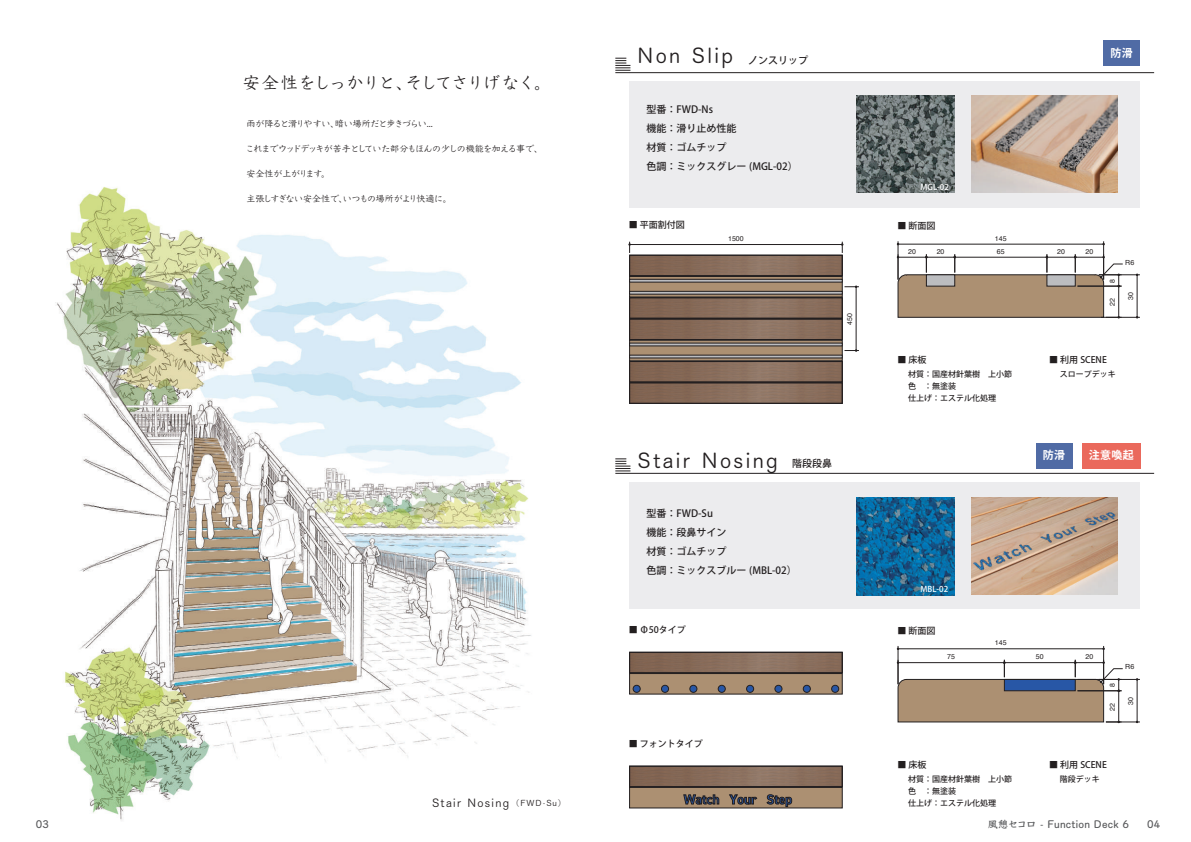
<style>
.page{position:relative;width:1191px;height:842px;background:#fff}
.page>*{position:absolute;margin:0;border:0;box-sizing:border-box;transform-origin:0 0}
.t1{font:500 20px "Yu Kyo";letter-spacing:.12em;color:#231f20}
.t2{font:500 17px "Yu Kyo";letter-spacing:-.05em;color:#231f20}
.t3{font:500 11px "Yu Kyo";letter-spacing:.12em;color:#231f20}
.t4{font:700 11px "Koz Go Pr 6 N";letter-spacing:.03em;color:#fff}
.t5{font:500 10px/19px "Koz Go Pr 6 N";color:#231f20}
.t6{font:700 10px "Yu Kyo";letter-spacing:.03em;color:#57585a}
.t7{font:500 9px "Koz Go Pr 6 N";color:#231f20}
.t8{font:500 9px "Yu Kyo";letter-spacing:-.075em;color:#231f20}
.t9{font:500 9px "Yu Kyo";letter-spacing:-.1em;color:#231f20}
.t10{font:500 9px "Yu Kyo";letter-spacing:-.03em;color:#231f20}
.t11{font:500 9px "Yu Kyo";letter-spacing:-.01em;color:#231f20}
.t12{font:500 8px/12px "Koz Go Pr 6 N";color:#231f20}
.t13{font:500 8px "Koz Go Pr 6 N";color:#fff}
.t14{font:7px "Helvetica";color:#231f20}
.s1{font-size:8px}
.s2{font-weight:400}
</style>
<div class="page">
<div style="left:629px;top:81px;width:511px;height:127px;background:#ececee"></div>
<div style="left:629px;top:482px;width:511px;height:127px;background:#ececee"></div>
<img style="left:55px;top:187px;width:476px;height:633px">
<hr style="left:898px;top:244px;width:205px;height:1px;background:#231f20">
<hr style="left:898px;top:241px;width:1px;height:39px;background:#231f20">
<hr style="left:1103px;top:241px;width:1px;height:39px;background:#231f20">
<hr style="left:1137px;top:275px;width:1px;height:42px;background:#231f20">
<hr style="left:1098px;top:275px;width:42px;height:1px;background:#231f20">
<hr style="left:1105px;top:317px;width:35px;height:1px;background:#231f20">
<svg style="left:629px;top:276px;width:213px;height:21px;background:#8e7760"></svg>
<div style="left:629px;top:279px;width:213px;height:3px;background:#bcbdc0;border:1px solid #231f20"></div>
<div style="left:629px;top:291px;width:213px;height:3px;background:#bcbdc0;border:1px solid #231f20"></div>
<svg style="left:629px;top:340px;width:213px;height:21px;background:#8e7861"></svg>
<hr style="left:629px;top:343px;width:213px;height:3px;background:#bcbdc0">
<div style="left:629px;top:355px;width:213px;height:3px;background:#bcbdc0;border:1px solid #231f20"></div>
<svg style="left:629px;top:242px;width:214px;height:34px"></svg>
<div style="left:629px;top:255px;width:213px;height:21px;border:1px solid #231f20"></div>
<svg style="left:629px;top:298px;width:213px;height:40px;background:#826858"></svg>
<div style="left:629px;top:319px;width:213px;height:21px;border:1px solid #231f20"></div>
<svg style="left:629px;top:361px;width:213px;height:40px;background:#806656"></svg>
<div style="left:629px;top:383px;width:213px;height:20px;border:1px solid #231f20"></div>
<hr style="left:856px;top:287px;width:1px;height:63px;background:#231f20">
<svg style="left:844px;top:286px;width:15px;height:2px"></svg>
<svg style="left:844px;top:350px;width:15px;height:1px"></svg>
<div style="left:629px;top:673px;width:213px;height:21px;background:#ac9072;border:1px solid #231f20"></div>
<svg style="left:631px;top:654px;width:209px;height:17px;background:#886d5b"></svg>
<div style="left:629px;top:652px;width:213px;height:21px;border:1px solid #231f20"></div>
<div style="left:629px;top:787px;width:213px;height:21px;background:#ac9072;border:1px solid #231f20"></div>
<svg style="left:631px;top:768px;width:209px;height:17px;background:#886d5b"></svg>
<div style="left:629px;top:766px;width:213px;height:21px;border:1px solid #231f20"></div>
<div style="left:633px;top:685px;width:7px;height:7px;background:#2857a6;border-radius:50%"></div>
<div style="left:633px;top:685px;width:7px;height:7px;border:1px solid #231f20;border-radius:50%"></div>
<div style="left:831px;top:685px;width:7px;height:7px;background:#2857a6;border-radius:50%"></div>
<div style="left:831px;top:685px;width:7px;height:7px;border:1px solid #231f20;border-radius:50%"></div>
<div style="left:803px;top:685px;width:7px;height:7px;background:#2857a6;border-radius:50%"></div>
<div style="left:803px;top:685px;width:7px;height:7px;border:1px solid #231f20;border-radius:50%"></div>
<div style="left:775px;top:685px;width:7px;height:7px;background:#2857a6;border-radius:50%"></div>
<div style="left:775px;top:685px;width:7px;height:7px;border:1px solid #231f20;border-radius:50%"></div>
<div style="left:746px;top:685px;width:7px;height:7px;background:#2857a6;border-radius:50%"></div>
<div style="left:746px;top:685px;width:7px;height:7px;border:1px solid #231f20;border-radius:50%"></div>
<div style="left:718px;top:685px;width:7px;height:7px;background:#2857a6;border-radius:50%"></div>
<div style="left:718px;top:685px;width:7px;height:7px;border:1px solid #231f20;border-radius:50%"></div>
<div style="left:690px;top:685px;width:7px;height:7px;background:#2857a6;border-radius:50%"></div>
<div style="left:690px;top:685px;width:7px;height:7px;border:1px solid #231f20;border-radius:50%"></div>
<div style="left:661px;top:685px;width:7px;height:7px;background:#2857a6;border-radius:50%"></div>
<div style="left:661px;top:685px;width:7px;height:7px;border:1px solid #231f20;border-radius:50%"></div>
<svg style="left:683px;top:795px;width:36px;height:9px"></svg>
<svg style="left:729px;top:795px;width:28px;height:9px"></svg>
<svg style="left:767px;top:794px;width:25px;height:13px"></svg>
<hr style="left:898px;top:649px;width:205px;height:1px;background:#231f20">
<hr style="left:898px;top:646px;width:1px;height:38px;background:#231f20">
<hr style="left:1103px;top:646px;width:1px;height:38px;background:#231f20">
<hr style="left:1137px;top:679px;width:1px;height:43px;background:#231f20">
<hr style="left:1098px;top:679px;width:42px;height:1px;background:#231f20">
<hr style="left:1105px;top:722px;width:35px;height:1px;background:#231f20">
<svg style="left:897px;top:660px;width:226px;height:63px"></svg>
<svg style="left:897px;top:254px;width:226px;height:64px"></svg>
<hr style="left:615px;top:72px;width:539px;height:1px;background:#231f20">
<svg style="left:615px;top:58px;width:15px;height:13px"></svg>
<hr style="left:615px;top:473px;width:539px;height:1px;background:#231f20">
<svg style="left:615px;top:459px;width:15px;height:13px"></svg>
<div style="left:1103px;top:41px;width:36px;height:25px;background:#506ba5"></div>
<div style="left:1081px;top:443px;width:59px;height:25px;background:#ea695c"></div>
<div style="left:1036px;top:443px;width:36px;height:25px;background:#506ba5"></div>
<img style="left:856px;top:95px;width:98px;height:98px">
<img style="left:971px;top:95px;width:146px;height:98px">
<img style="left:856px;top:497px;width:98px;height:98px">
<img style="left:971px;top:497px;width:146px;height:98px">
<h2 class="t2" style="left:243px;top:70px;width:310px">安全性をしっかりと、そしてさりげなく。</h2>
<p class="t9" style="left:246px;top:117px;width:188px">雨が降ると滑りやすい、暗い場所だと歩きづらい...</p>
<p class="t8" style="left:245px;top:142px;width:299px">これまでウッドデッキが苦手としていた部分もほんの少しの機能を加える事で、</p>
<p class="t11" style="left:246px;top:167px;width:85px">安全性が上がります。</p>
<p class="t10" style="left:246px;top:192px;width:207px">主張しすぎない安全性で、いつもの場所がより快適に。</p>
<p class="t3" style="left:432px;top:795px;width:135px">Stair Nosing <span class="s1">（FWD-Su）</span></p>
<h1 class="t1" style="left:637px;top:41px;width:97px">Non Slip</h1>
<p class="t5" style="left:748px;top:51px;width:61px">ノンスリップ</p>
<p class="t5" style="left:646px;top:100px;width:153px">型番：FWD-Ns<br>機能：滑り止め性能<br>材質：ゴムチップ<br>色調：ミックスグレー (MGL-02）</p>
<p class="t7" style="left:628px;top:220px;width:58px"><span class="s2">■</span> 平面割付図</p>
<p class="t13" style="left:920px;top:182px;width:30px">MGL-02</p>
<p class="t7" style="left:897px;top:221px;width:40px"><span class="s2">■</span> 断面図</p>
<p class="t14" style="left:728px;top:233px;width:17px">1500</p>
<p class="t14" style="left:995px;top:233px;width:13px">145</p>
<p class="t14" style="left:844px;top:325px;width:13px;rotate:-90deg">450</p>
<p class="t14" style="left:908px;top:246px;width:9px">20</p>
<p class="t14" style="left:936px;top:246px;width:9px">20</p>
<p class="t14" style="left:997px;top:246px;width:9px">65</p>
<p class="t14" style="left:1057px;top:246px;width:9px">20</p>
<p class="t14" style="left:1085px;top:246px;width:9px">20</p>
<p class="t4" style="left:1110px;top:47px;width:24px">防滑</p>
<p class="t14" style="left:1107px;top:283px;width:5px;rotate:-90deg">8</p>
<p class="t14" style="left:1107px;top:306px;width:9px;rotate:-90deg">22</p>
<p class="t14" style="left:1125px;top:257px;width:10px">R6</p>
<p class="t14" style="left:1125px;top:300px;width:9px;rotate:-90deg">30</p>
<h1 class="t1" style="left:637px;top:446px;width:142px">Stair Nosing</h1>
<p class="t5" style="left:792px;top:454px;width:41px">階段段鼻</p>
<p class="t5" style="left:646px;top:504px;width:152px">型番：FWD-Su<br>機能：段鼻サイン<br>材質：ゴムチップ<br>色調：ミックスブルー (MBL-02）</p>
<p class="t7" style="left:628px;top:624px;width:59px"><span class="s2">■</span> Φ50タイプ</p>
<p class="t7" style="left:628px;top:738px;width:76px"><span class="s2">■</span> フォントタイプ</p>
<p class="t7" style="left:897px;top:355px;width:31px"><span class="s2">■</span> 床板</p>
<p class="t12" style="left:908px;top:368px;width:105px">材質：国産材針葉樹　上小節色　：無塗装<br>仕上げ：エステル化処理</p>
<p class="t7" style="left:1049px;top:355px;width:59px"><span class="s2">■</span> 利用 SCENE</p>
<p class="t12" style="left:1059px;top:368px;width:57px">スロープデッキ</p>
<p class="t4" style="left:1042px;top:449px;width:24px">防滑</p>
<p class="t4" style="left:1088px;top:449px;width:46px">注意喚起</p>
<p class="t13" style="left:920px;top:584px;width:29px">MBL-02</p>
<p class="t7" style="left:897px;top:625px;width:40px"><span class="s2">■</span> 断面図</p>
<p class="t14" style="left:995px;top:637px;width:13px">145</p>
<p class="t14" style="left:947px;top:651px;width:9px">75</p>
<p class="t14" style="left:1036px;top:651px;width:9px">50</p>
<p class="t14" style="left:1085px;top:651px;width:9px">20</p>
<p class="t14" style="left:1107px;top:687px;width:5px;rotate:-90deg">8</p>
<p class="t14" style="left:1107px;top:711px;width:9px;rotate:-90deg">22</p>
<p class="t14" style="left:1125px;top:661px;width:10px">R6</p>
<p class="t14" style="left:1125px;top:705px;width:9px;rotate:-90deg">30</p>
<p class="t7" style="left:897px;top:760px;width:31px"><span class="s2">■</span> 床板</p>
<p class="t12" style="left:908px;top:773px;width:105px">材質：国産材針葉樹　上小節色　：無塗装<br>仕上げ：エステル化処理</p>
<p class="t7" style="left:1049px;top:760px;width:59px"><span class="s2">■</span> 利用 SCENE</p>
<p class="t12" style="left:1059px;top:773px;width:41px">階段デッキ</p>
<p class="t6" style="left:36px;top:817px;width:15px">03</p>
<p class="t6" style="left:988px;top:817px;width:143px">風憩セコロ - Function Deck 6</p>
<p class="t6" style="left:1147px;top:817px;width:15px">04</p>
</div>
